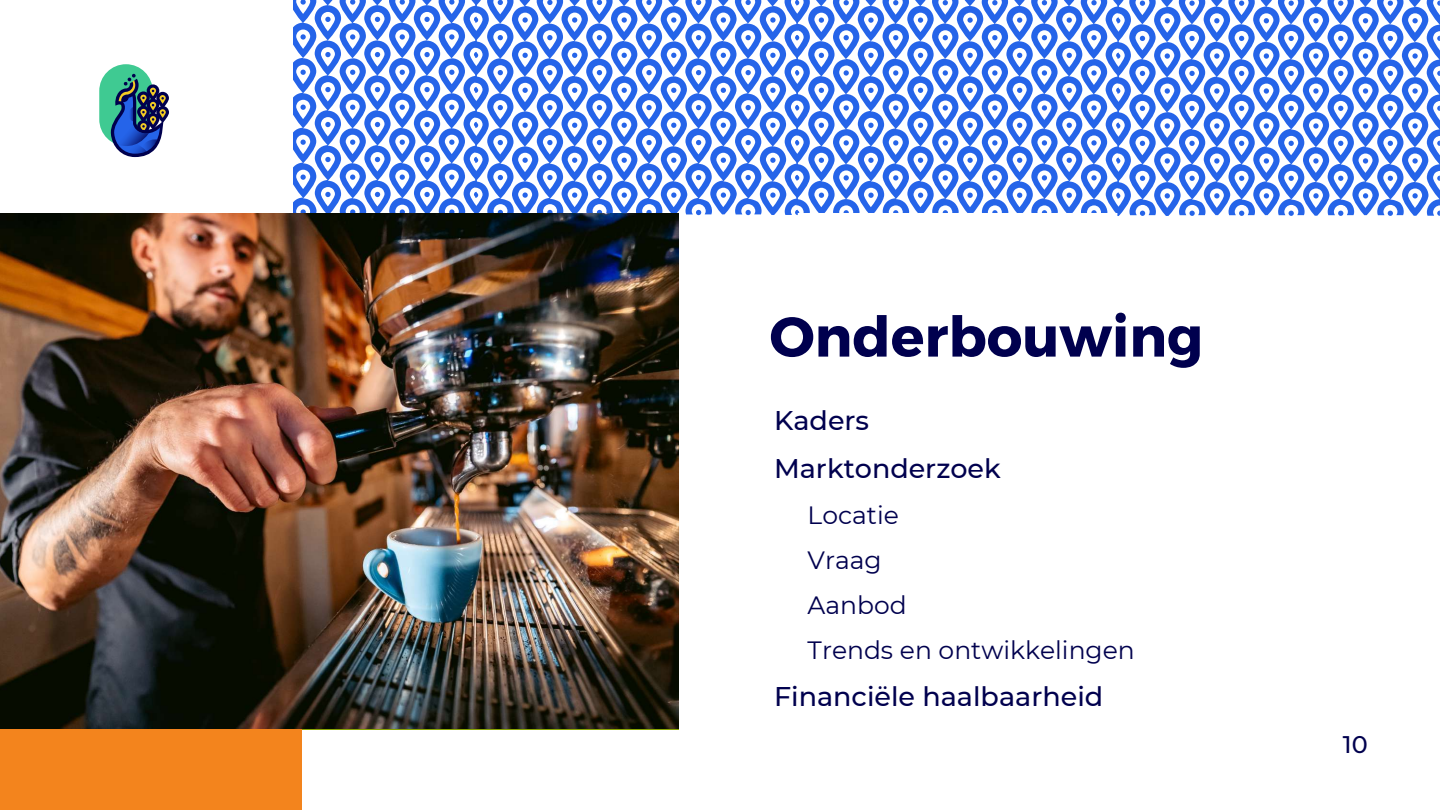
<style>
.page{position:relative;width:1440px;height:810px;background:#fff}
.page>*{position:absolute;margin:0;border:0;box-sizing:border-box;transform-origin:0 0}
.t1{font:700 56px "Montserrat";color:#00004e}
.t2{font:500 27px/48px "Montserrat";color:#00004e}
.t3{font:25px/45px "Montserrat";color:#00004e}
.t4{font:500 24px "Montserrat";color:#00004e}
</style>
<div class="page">
<svg style="left:476px;top:0;width:322px;height:215px"></svg>
<svg style="left:293px;top:0;width:183px;height:213px"></svg>
<div style="left:0;top:214px;width:302px;height:596px;background:#f3841d"></div>
<img style="left:0;top:213px;width:679px;height:515px">
<svg style="left:99px;top:64px;width:70px;height:93px"></svg>
<svg style="left:1117px;top:0;width:323px;height:216px"></svg>
<svg style="left:796px;top:0;width:323px;height:213px"></svg>
<h1 class="t1" style="left:770px;top:300px;width:435px">Onderbouwing</h1>
<p class="t2" style="left:774px;top:396px;width:228px">Kaders<br>Marktonderzoek</p>
<p class="t3" style="left:808px;top:492px;width:329px">Locatie<br>Vraag<br>Aanbod<br>Trends en ontwikkelingen</p>
<p class="t2" style="left:774px;top:672px;width:331px">Financiële haalbaarheid</p>
<p class="t4" style="left:1343px;top:730px;width:26px">10</p>
</div>
